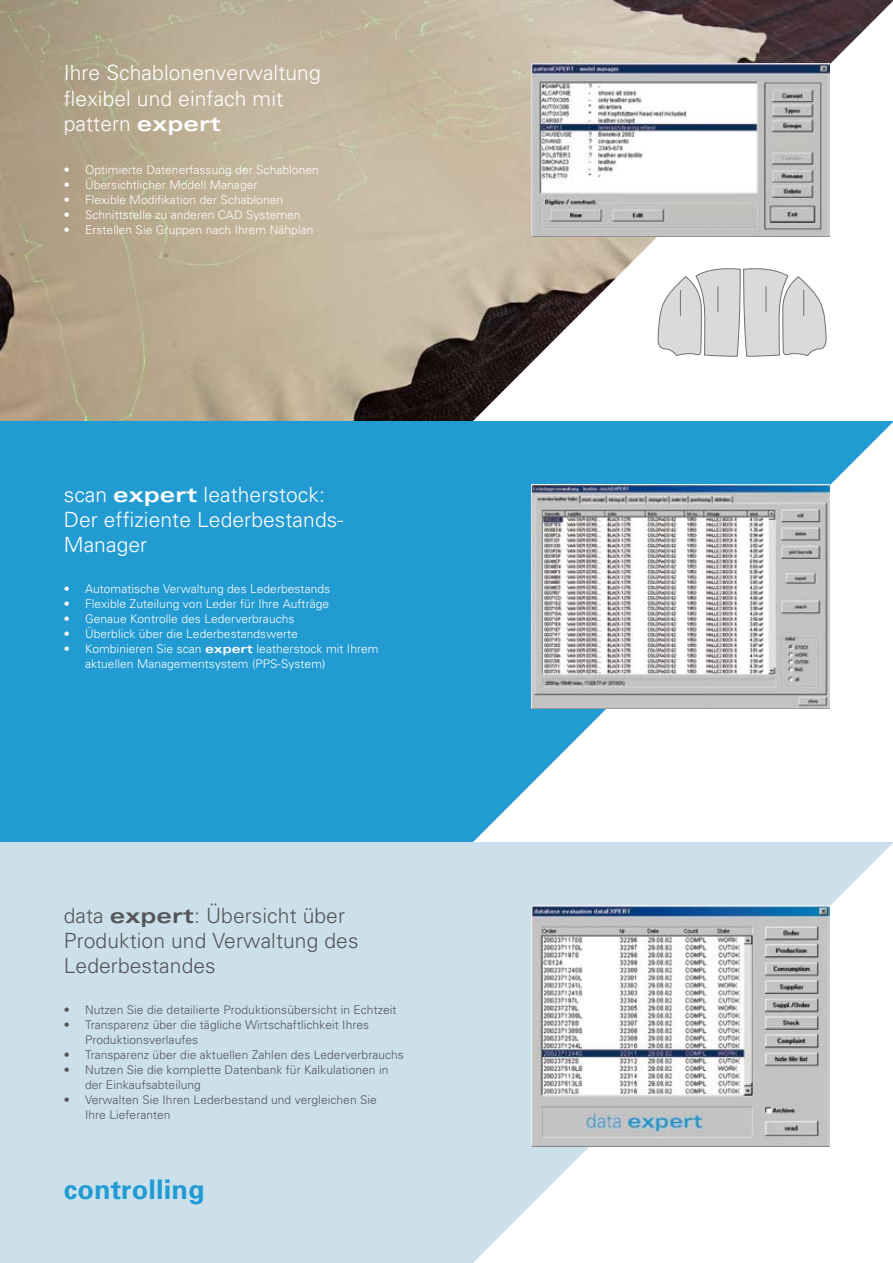
<style>
.page{position:relative;width:893px;height:1263px;background:#fff}
.page>*{position:absolute;margin:0;border:0;box-sizing:border-box;transform-origin:0 0}
.t1{font:700 27px "Univers";letter-spacing:.005em;color:#229bd3}
.t2{font:300 21px/25.2px "Univers";letter-spacing:.005em;color:#fff}
.t3{font:300 21px/25.2px "Univers";letter-spacing:.005em;color:#555557}
.t4{font:300 12px/15px "Univers";letter-spacing:.005em;color:#fff}
.t5{font:300 12px/15px "Univers";letter-spacing:.005em;color:#555557}
.s1{font-weight:700;font-stretch:expanded}
</style>
<div class="page">
<img style="left:0;top:0;width:893px;height:421px">
<svg style="left:473px;top:1px;width:420px;height:420px"></svg>
<div style="left:0;top:842px;width:893px;height:421px;background:#cbe0eb"></div>
<svg style="left:473px;top:843px;width:420px;height:420px;fill:#fff"></svg>
<div style="left:0;top:421px;width:893px;height:421px;background:#229bd3"></div>
<svg style="left:473px;top:422px;width:420px;height:420px;fill:#fff"></svg>
<img style="left:531px;top:64px;width:298px;height:172px">
<img style="left:531px;top:485px;width:298px;height:223px">
<svg style="left:657px;top:268px;width:170px;height:89px"></svg>
<img style="left:531px;top:906px;width:298px;height:240px">
<h2 class="t2" style="left:64px;top:60px;width:258px">Ihre Schablonenverwaltung flexibel und einfach mit pattern <span class="s1">expert</span></h2>
<p class="t4" style="left:64px;top:163px;width:257px">• Optimierte Datenerfassung der Schablonen</p>
<p class="t4" style="left:64px;top:178px;width:195px">• Übersichtlicher Modell Manager</p>
<p class="t4" style="left:64px;top:193px;width:221px">• Flexible Modifikation der Schablonen</p>
<p class="t4" style="left:64px;top:208px;width:238px">• Schnittstelle zu anderen CAD Systemen</p>
<p class="t4" style="left:64px;top:223px;width:251px">• Erstellen Sie Gruppen nach Ihrem Nähplan</p>
<h2 class="t2" style="left:64px;top:481px;width:281px">scan <span class="s1">expert</span> leatherstock:<br>Der effiziente Lederbestands-<br>Manager</h2>
<p class="t4" style="left:64px;top:581px;width:268px">• Automatische Verwaltung des Lederbestands</p>
<p class="t4" style="left:64px;top:596px;width:267px">• Flexible Zuteilung von Leder für Ihre Aufträge</p>
<p class="t4" style="left:64px;top:611px;width:232px">• Genaue Kontrolle des Lederverbrauchs</p>
<p class="t4" style="left:64px;top:626px;width:236px">• Überblick über die Lederbestandswerte</p>
<p class="t4" style="left:85px;top:641px;width:295px;text-indent:-21px">• Kombinieren Sie scan <span class="s1">expert</span> leatherstock mit Ihrem aktuellen Managementsystem (PPS-System)</p>
<h2 class="t3" style="left:64px;top:902px;width:296px">data <span class="s1">expert</span>: Übersicht über<br>Produktion und Verwaltung des<br>Lederbestandes</h2>
<p class="t5" style="left:64px;top:1002px;width:334px">• Nutzen Sie die detailierte Produktionsübersicht in Echtzeit</p>
<p class="t5" style="left:85px;top:1017px;width:286px;text-indent:-21px">• Transparenz über die tägliche Wirtschaftlichkeit Ihres<br>Produktionsverlaufes</p>
<p class="t5" style="left:64px;top:1047px;width:342px">• Transparenz über die aktuellen Zahlen des Lederverbrauchs</p>
<p class="t5" style="left:85px;top:1062px;width:305px;text-indent:-21px">• Nutzen Sie die komplette Datenbank für Kalkulationen in der Einkaufsabteilung</p>
<p class="t5" style="left:85px;top:1092px;width:293px;text-indent:-21px">• Verwalten Sie Ihren Lederbestand und vergleichen Sie<br>Ihre Lieferanten</p>
<h1 class="t1" style="left:64px;top:1173px;width:142px">controlling</h1>
</div>
